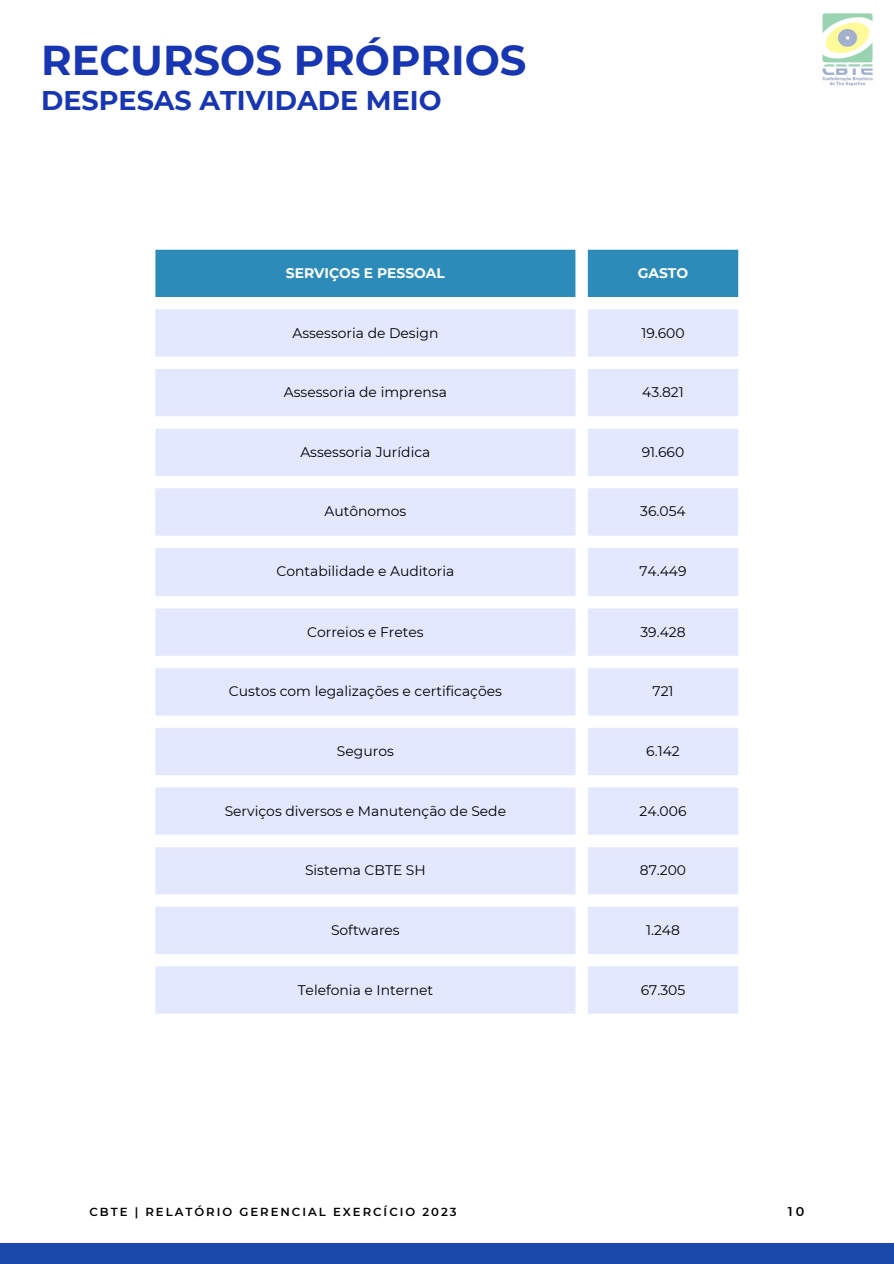
<style>
.page{position:relative;width:894px;height:1264px;background:#fff}
.page>*{position:absolute;margin:0;border:0;box-sizing:border-box;transform-origin:0 0}
.t1{font:700 41.7px "Montserrat";color:#1836b2}
.t2{font:700 27px "Montserrat";color:#1836b2}
.t3{font:13.95px "Montserrat";color:#000}
.t4{font:700 13.95px "Montserrat";color:#fff}
.t5{font:600 12.75px "Montserrat";color:#000}
.t6{font:600 11.7px "Montserrat";letter-spacing:.17em;color:#000}
</style>
<div class="page">
<div style="left:0;top:1243px;width:893px;height:20px;background:#1b48ab"></div>
<div style="left:155px;top:250px;width:583px;height:47px;background:#2d8bba"></div>
<svg style="left:155px;top:309px;width:583px;height:704px;fill:#e3e8ff"></svg>
<img style="left:822px;top:13px;width:51px;height:73px">
<h1 class="t1" style="left:41px;top:35px;width:487px">RECURSOS PRÓPRIOS</h1>
<h2 class="t2" style="left:41px;top:84px;width:402px">DESPESAS ATIVIDADE MEIO</h2>
<p class="t4" style="left:286px;top:264px;width:160px">SERVIÇOS E PESSOAL</p>
<p class="t4" style="left:637px;top:264px;width:52px">GASTO</p>
<p class="t3" style="left:292px;top:324px;width:147px">Assessoria de Design</p>
<p class="t3" style="left:641px;top:324px;width:45px">19.600</p>
<p class="t3" style="left:284px;top:383px;width:164px">Assessoria de imprensa</p>
<p class="t3" style="left:642px;top:383px;width:43px">43.821</p>
<p class="t3" style="left:300px;top:443px;width:131px">Assessoria Jurídica</p>
<p class="t3" style="left:641px;top:443px;width:44px">91.660</p>
<p class="t3" style="left:324px;top:503px;width:83px">Autônomos</p>
<p class="t3" style="left:640px;top:503px;width:47px">36.054</p>
<p class="t3" style="left:276px;top:562px;width:179px">Contabilidade e Auditoria</p>
<p class="t3" style="left:639px;top:562px;width:49px">74.449</p>
<p class="t3" style="left:307px;top:623px;width:118px">Correios e Fretes</p>
<p class="t3" style="left:640px;top:623px;width:47px">39.428</p>
<p class="t3" style="left:229px;top:682px;width:274px">Custos com legalizações e certificações</p>
<p class="t3" style="left:652px;top:682px;width:23px">721</p>
<p class="t3" style="left:337px;top:742px;width:58px">Seguros</p>
<p class="t3" style="left:646px;top:742px;width:35px">6.142</p>
<p class="t3" style="left:225px;top:802px;width:283px">Serviços diversos e Manutenção de Sede</p>
<p class="t3" style="left:639px;top:802px;width:48px">24.006</p>
<p class="t3" style="left:305px;top:861px;width:122px">Sistema CBTE SH</p>
<p class="t3" style="left:639px;top:861px;width:48px">87.200</p>
<p class="t3" style="left:331px;top:921px;width:70px">Softwares</p>
<p class="t3" style="left:646px;top:921px;width:35px">1.248</p>
<p class="t3" style="left:297px;top:981px;width:137px">Telefonia e Internet</p>
<p class="t3" style="left:640px;top:981px;width:46px">67.305</p>
<p class="t6" style="left:89px;top:1204px;width:369px">CBTE | RELATÓRIO GERENCIAL EXERCÍCIO 2023</p>
<p class="t5" style="left:787px;top:1203px;width:18px">10</p>
</div>
